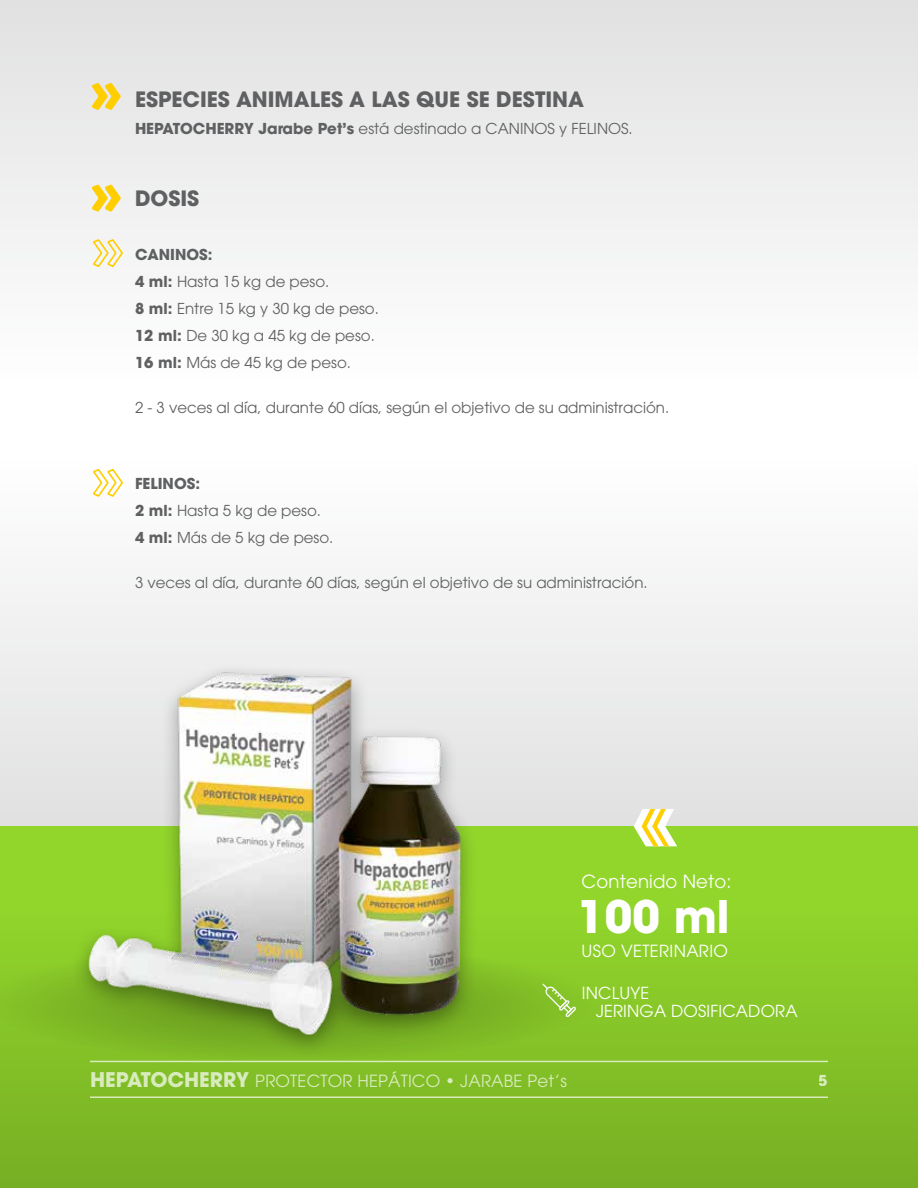
<style>
.page{position:relative;width:918px;height:1188px;background:#fff}
.page>*{position:absolute;margin:0;border:0;box-sizing:border-box;transform-origin:0 0}
.t1{font:700 44.55px "Avant Garde";color:#fff}
.t2{font:700 21px "Avant Garde";color:#5f6062}
.t3{font:18px "Avant Garde";letter-spacing:.01em;color:#fff}
.t4{font:16.8px "Avant Garde";letter-spacing:.01em;color:#fff}
.t5{font:16.65px "Avant Garde";letter-spacing:.02em;color:#fff}
.t6{font:16.5px/18px "Avant Garde";letter-spacing:.01em;color:#fff}
.t7{font:15px/27px "Avant Garde";color:#5f6062}
.t8{font:700 15px "Avant Garde";color:#fff}
.s1{font-weight:700}
.s2{font-weight:700;font-size:20.1px}
</style>
<div class="page">
<div style="left:0;top:456px;width:918px;height:381px;background:linear-gradient(to bottom,#fff,#e0e0e0)"></div>
<div style="left:0;top:0;width:918px;height:387px;background:linear-gradient(to bottom,#e1e1e1,#fff)"></div>
<div style="left:0;top:826px;width:918px;height:362px;background:#92d62c"></div>
<div style="left:0;top:906px;width:918px;height:282px;background:linear-gradient(to bottom,#92d62c,#77af24)"></div>
<hr style="left:90px;top:1096px;width:738px;height:2px;background:#fff">
<hr style="left:90px;top:1061px;width:738px;height:1px;background:#fff">
<svg style="left:634px;top:809px;width:43px;height:37px"></svg>
<svg style="left:0;top:943px;width:595px;height:118px;fill:#85c328"></svg>
<div style="left:72px;top:661px;width:407px;height:397px;background:#7fbb26"></div>
<img style="left:65px;top:657px;width:474px;height:389px">
<svg style="left:93px;top:84px;width:26px;height:24px"></svg>
<svg style="left:94px;top:470px;width:28px;height:26px"></svg>
<svg style="left:94px;top:240px;width:28px;height:26px"></svg>
<svg style="left:93px;top:186px;width:26px;height:24px"></svg>
<h2 class="t2" style="left:135px;top:85px;width:451px">ESPECIES ANIMALES A LAS QUE SE DESTINA</h2>
<p class="t7" style="left:135px;top:115px;width:499px"><span class="s1">HEPATOCHERRY Jarabe Pet’s</span> está destinado a CANINOS y FELINOS.</p>
<h2 class="t2" style="left:135px;top:184px;width:66px">DOSIS</h2>
<p class="t7" style="left:135px;top:241px;width:245px"><span class="s1">CANINOS:<br>4 ml:</span> Hasta 15 kg de peso.<br><span class="s1">8 ml:</span> Entre 15 kg y 30 kg de peso.<br><span class="s1">12 ml:</span> De 30 kg a 45 kg de peso.<br><span class="s1">16 ml:</span> Más de 45 kg de peso.</p>
<p class="t7" style="left:135px;top:394px;width:536px">2 - 3 veces al día, durante 60 días, según el objetivo de su administración.</p>
<p class="t7" style="left:135px;top:470px;width:200px"><span class="s1">FELINOS:<br>2 ml:</span> Hasta 5 kg de peso.<br><span class="s1">4 ml:</span> Más de 5 kg de peso.</p>
<p class="t7" style="left:135px;top:569px;width:514px">3 veces al día, durante 60 días, según el objetivo de su administración.</p>
<p class="t3" style="left:582px;top:871px;width:151px">Contenido Neto:</p>
<h1 class="t1" style="left:577px;top:888px;width:154px">100 ml</h1>
<p class="t5" style="left:582px;top:941px;width:148px">USO VETERINARIO</p>
<p class="t6" style="left:596px;top:984px;width:203px;text-indent:-14px">INCLUYE<br>JERINGA DOSIFICADORA</p>
<p class="t4" style="left:90px;top:1071px;width:478px"><span class="s2">HEPATOCHERRY</span> PROTECTOR HEPÁTICO • JARABE Pet’s</p>
<p class="t8" style="left:819px;top:1070px;width:11px">5</p>
</div>
